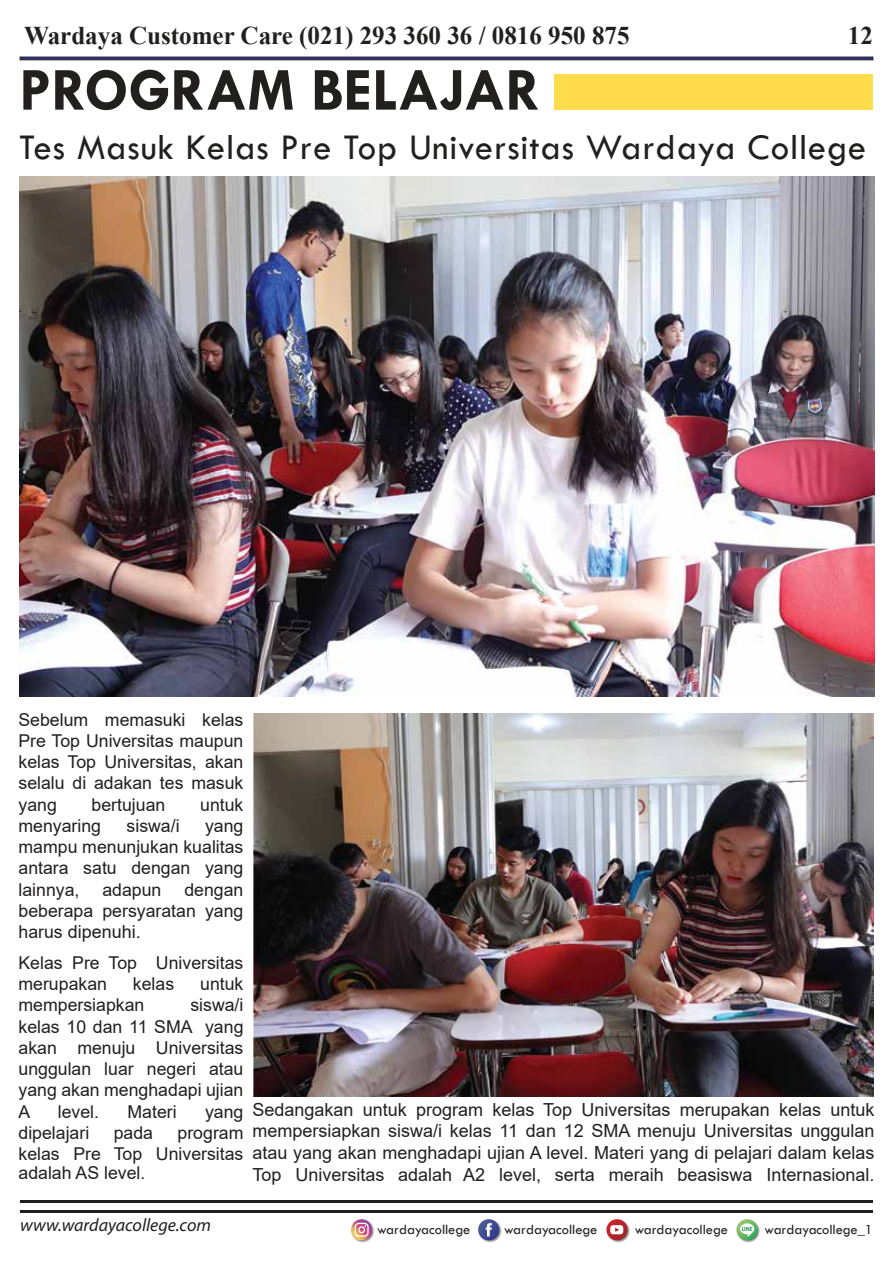
<style>
.page{position:relative;width:893px;height:1263px;background:#fff}
.page>*{position:absolute;margin:0;border:0;box-sizing:border-box;transform-origin:0 0}
.t1{font:700 61.5px "Tw Cen";color:#221f1f}
.t2{font:37.5px "Tw Cen";letter-spacing:.025em;color:#221f1f}
.t3{font:700 25.5px "Times New Roman";color:#221f1f}
.t4{font:18px/21.6px "Arial";color:#221f1f;text-align:justify}
.t5{font:italic 18px "Myriad Pro";color:#221f1f}
.t6{font:17.7px/21.3px "Arial";color:#221f1f;text-align:justify}
.t7{font:14.4px "Tw Cen";color:#221f1f}
.s1{font-size:17.7px}
</style>
<div class="page">
<img style="left:19px;top:176px;width:856px;height:520px">
<img style="left:254px;top:713px;width:619px;height:384px">
<div style="left:20px;top:57px;width:853px;height:3px;background:#2e3092;border:1px solid #221f1f"></div>
<hr style="left:20px;top:1210px;width:853px;height:3px;background:#221f1f">
<svg style="left:606px;top:1218px;width:24px;height:25px"></svg>
<svg style="left:606px;top:1219px;width:22px;height:21px"></svg>
<svg style="left:610px;top:1225px;width:13px;height:9px"></svg>
<svg style="left:350px;top:1218px;width:24px;height:25px"></svg>
<svg style="left:351px;top:1219px;width:21px;height:21px"></svg>
<svg style="left:355px;top:1223px;width:14px;height:14px"></svg>
<svg style="left:477px;top:1218px;width:25px;height:25px"></svg>
<svg style="left:478px;top:1219px;width:21px;height:21px"></svg>
<svg style="left:486px;top:1223px;width:6px;height:13px"></svg>
<svg style="left:736px;top:1218px;width:24px;height:25px"></svg>
<svg style="left:736px;top:1219px;width:21px;height:21px"></svg>
<svg style="left:740px;top:1223px;width:14px;height:14px"></svg>
<hr style="left:20px;top:1200px;width:853px;height:3px;background:#221f1f">
<div style="left:555px;top:74px;width:318px;height:36px;background:#fedc4b"></div>
<h3 class="t3" style="left:24px;top:17px;width:607px">Wardaya Customer Care (021) 293 360 36 / 0816 950 875</h3>
<h3 class="t3" style="left:848px;top:17px;width:27px">12</h3>
<h1 class="t1" style="left:19px;top:53px;width:523px">PROGRAM BELAJAR</h1>
<h2 class="t2" style="left:19px;top:125px;width:848px">Tes Masuk Kelas Pre Top Universitas Wardaya College</h2>
<p class="t6" style="left:19px;top:709px;width:226px">Sebelum memasuki kelas Pre Top Universitas maupun kelas Top Universitas, akan selalu di adakan tes masuk yang</p>
<p class="t6" style="left:92px;top:794px;width:75px">bertujuan</p>
<p class="t6" style="left:200px;top:794px;width:45px">untuk</p>
<p class="t6" style="left:19px;top:815px;width:84px">menyaring</p>
<p class="t6" style="left:127px;top:815px;width:55px">siswa/i</p>
<p class="t6" style="left:19px;top:815px;width:226px;text-indent:187px">yang mampu menunjukan kualitas antara satu dengan yang lainnya,</p>
<p class="t6" style="left:19px;top:879px;width:226px;text-align:right">dengan<br>beberapa persyaratan yang</p>
<p class="t6" style="left:19px;top:952px;width:226px">Kelas Pre Top Universitas merupakan</p>
<p class="t6" style="left:102px;top:879px;width:61px">adapun</p>
<p class="t4" style="left:19px;top:921px;width:124px"><span class="s1">harus</span> dipenuhi.</p>
<p class="t6" style="left:133px;top:973px;width:43px">kelas</p>
<p class="t6" style="left:200px;top:973px;width:45px">untuk</p>
<p class="t6" style="left:19px;top:994px;width:127px">mempersiapkan</p>
<p class="t6" style="left:19px;top:994px;width:226px;text-indent:172px">siswa/i kelas 10 dan 11 SMA yang akan menuju Universitas unggulan luar negeri atau yang akan menghadapi ujian A</p>
<p class="t6" style="left:58px;top:1100px;width:43px">level.</p>
<p class="t6" style="left:127px;top:1100px;width:51px">Materi</p>
<p class="t6" style="left:205px;top:1100px;width:40px">yang</p>
<p class="t6" style="left:19px;top:1122px;width:72px">dipelajari</p>
<p class="t6" style="left:114px;top:1122px;width:41px">pada</p>
<p class="t6" style="left:19px;top:1122px;width:226px;text-align:right">program<br>kelas Pre Top Universitas</p>
<p class="t6" style="left:19px;top:1162px;width:128px">adalah AS level.</p>
<p class="t4" style="left:253px;top:1098px;width:623px">Sedangakan untuk program kelas Top Universitas merupakan kelas untuk mempersiapkan siswa/i kelas 11 dan 12 SMA menuju Universitas unggulan atau yang akan menghadapi ujian A level. Materi yang di pelajari dalam kelas Top Universitas adalah A2 level, serta meraih beasiswa Internasional.</p>
<p class="t5" style="left:20px;top:1214px;width:192px">www.wardayacollege.com</p>
<p class="t7" style="left:377px;top:1220px;width:95px">wardayacollege</p>
<p class="t7" style="left:504px;top:1220px;width:95px">wardayacollege</p>
<p class="t7" style="left:635px;top:1220px;width:240px">wardayacollege <sup>LINE</sup> wardayacollege_1</p>
</div>
